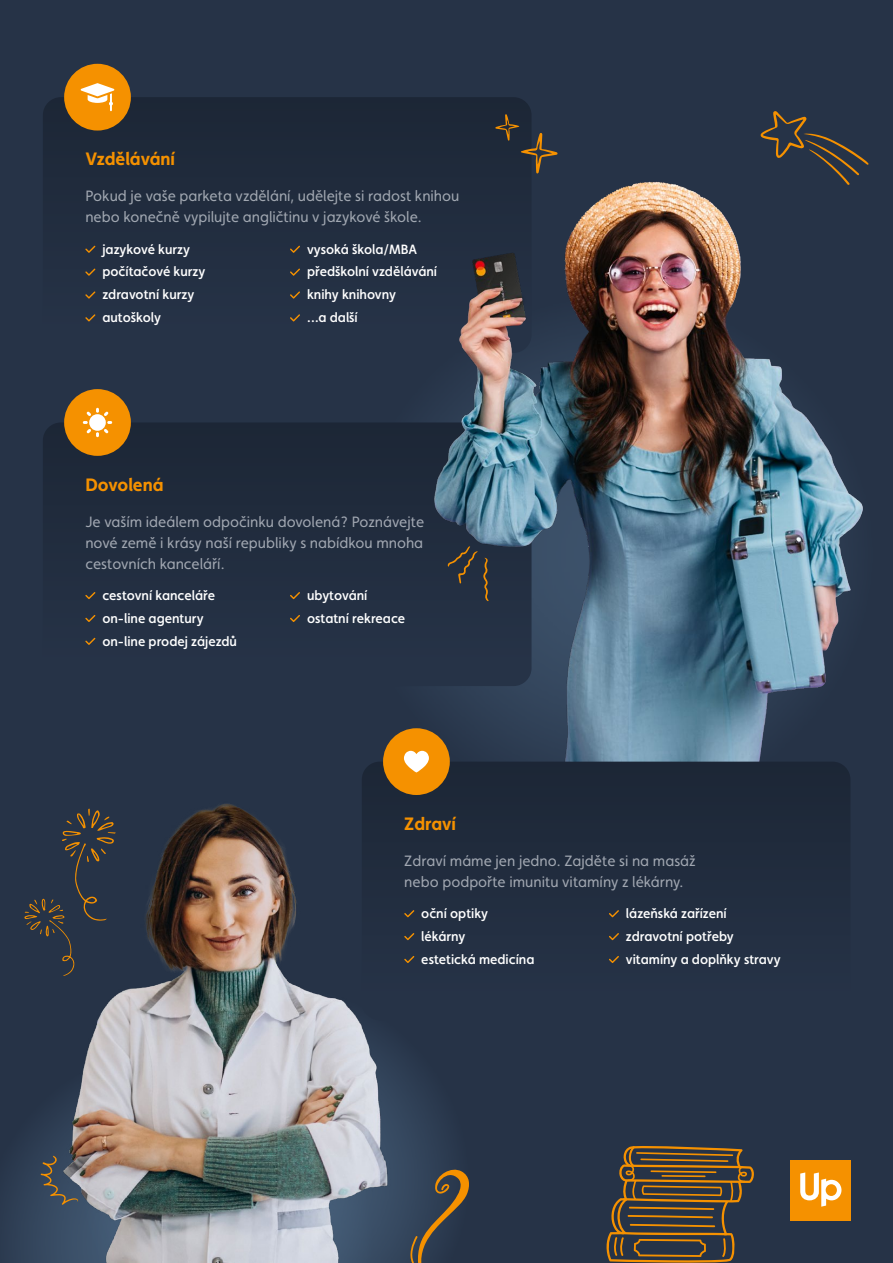
<style>
.page{position:relative;width:893px;height:1263px;background:#263347}
.page>*{position:absolute;margin:0;border:0;box-sizing:border-box;transform-origin:0 0}
.t1{font:700 18px "Faricy New";color:#f59100}
.t2{font:15px/21px "Faricy New";color:#a1a7b1}
.t3{font:500 13.5px/23px "Faricy New";color:#fff}
</style>
<div class="page">
<div style="left:5px;top:1146px;width:31px;height:117px;background:#2f3f55"></div>
<svg style="left:403px;top:1069px;width:42px;height:194px;fill:#2f3f55"></svg>
<svg style="left:408px;top:1168px;width:61px;height:95px"></svg>
<svg style="left:606px;top:1146px;width:148px;height:117px"></svg>
<div style="left:43px;top:97px;width:488px;height:219px;background:#212c3e"></div>
<div style="left:43px;top:423px;width:334px;height:216px;background:#212c3e"></div>
<svg style="left:85px;top:246px;width:10px;height:7px"></svg>
<svg style="left:85px;top:269px;width:10px;height:7px"></svg>
<svg style="left:85px;top:291px;width:10px;height:8px"></svg>
<svg style="left:85px;top:314px;width:10px;height:8px"></svg>
<svg style="left:290px;top:246px;width:10px;height:7px"></svg>
<svg style="left:290px;top:269px;width:10px;height:7px"></svg>
<svg style="left:290px;top:291px;width:10px;height:8px"></svg>
<svg style="left:290px;top:314px;width:10px;height:8px"></svg>
<svg style="left:85px;top:592px;width:10px;height:7px"></svg>
<svg style="left:85px;top:615px;width:10px;height:7px"></svg>
<svg style="left:85px;top:638px;width:10px;height:7px"></svg>
<svg style="left:290px;top:592px;width:10px;height:7px"></svg>
<svg style="left:290px;top:615px;width:10px;height:7px"></svg>
<div style="left:64px;top:64px;width:67px;height:67px;background:#f59100;border-radius:50%"></div>
<svg style="left:81px;top:83px;width:33px;height:28px"></svg>
<img style="left:377px;top:111px;width:492px;height:651px">
<img style="left:36px;top:803px;width:367px;height:460px">
<svg style="left:448px;top:546px;width:41px;height:55px"></svg>
<svg style="left:362px;top:762px;width:488px;height:258px"></svg>
<svg style="left:404px;top:910px;width:10px;height:7px"></svg>
<svg style="left:404px;top:933px;width:10px;height:7px"></svg>
<svg style="left:404px;top:956px;width:10px;height:7px"></svg>
<svg style="left:609px;top:910px;width:10px;height:7px"></svg>
<svg style="left:609px;top:933px;width:10px;height:7px"></svg>
<svg style="left:609px;top:956px;width:10px;height:7px"></svg>
<svg style="left:41px;top:1156px;width:37px;height:49px;background:#51565b"></svg>
<svg style="left:24px;top:808px;width:92px;height:168px"></svg>
<div style="left:383px;top:728px;width:67px;height:67px;background:#f59100;border-radius:50%"></div>
<svg style="left:404px;top:751px;width:25px;height:21px"></svg>
<div style="left:64px;top:389px;width:67px;height:67px;background:#f59100;border-radius:50%"></div>
<svg style="left:83px;top:408px;width:29px;height:29px"></svg>
<div style="left:790px;top:1160px;width:60px;height:60px;background:#f59100"></div>
<svg style="left:800px;top:1172px;width:41px;height:35px"></svg>
<h1 class="t1" style="left:85px;top:148px;width:91px">Vzdělávání</h1>
<p class="t2" style="left:85px;top:185px;width:376px">Pokud je vaše parketa vzdělání, udělejte si radost knihou nebo konečně vypilujte angličtinu v jazykové škole.</p>
<p class="t3" style="left:102px;top:237px;width:105px">jazykové kurzy počítačové kurzy zdravotní kurzy autoškoly</p>
<p class="t3" style="left:307px;top:237px;width:132px">vysoká škola/MBA předškolní vzdělávání knihy knihovny<br>…a další</p>
<h1 class="t1" style="left:85px;top:473px;width:80px">Dovolená</h1>
<p class="t2" style="left:85px;top:511px;width:340px;text-align:justify">Je vaším ideálem odpočinku dovolená? Poznávejte nové země i krásy naší republiky s nabídkou mnoha cestovních kanceláří.</p>
<p class="t3" style="left:102px;top:584px;width:136px">cestovní kanceláře on-line agentury on-line prodej zájezdů</p>
<p class="t3" style="left:307px;top:584px;width:100px">ubytování ostatní rekreace</p>
<h1 class="t1" style="left:404px;top:813px;width:53px">Zdraví</h1>
<p class="t2" style="left:404px;top:850px;width:293px">Zdraví máme jen jedno. Zajděte si na masáž nebo podpořte imunitu vitamíny z lékárny.</p>
<p class="t3" style="left:421px;top:902px;width:115px">oční optiky lékárny<br>estetická medicína</p>
<p class="t3" style="left:626px;top:902px;width:156px">lázeňská zařízení zdravotní potřeby vitamíny a doplňky stravy</p>
</div>
